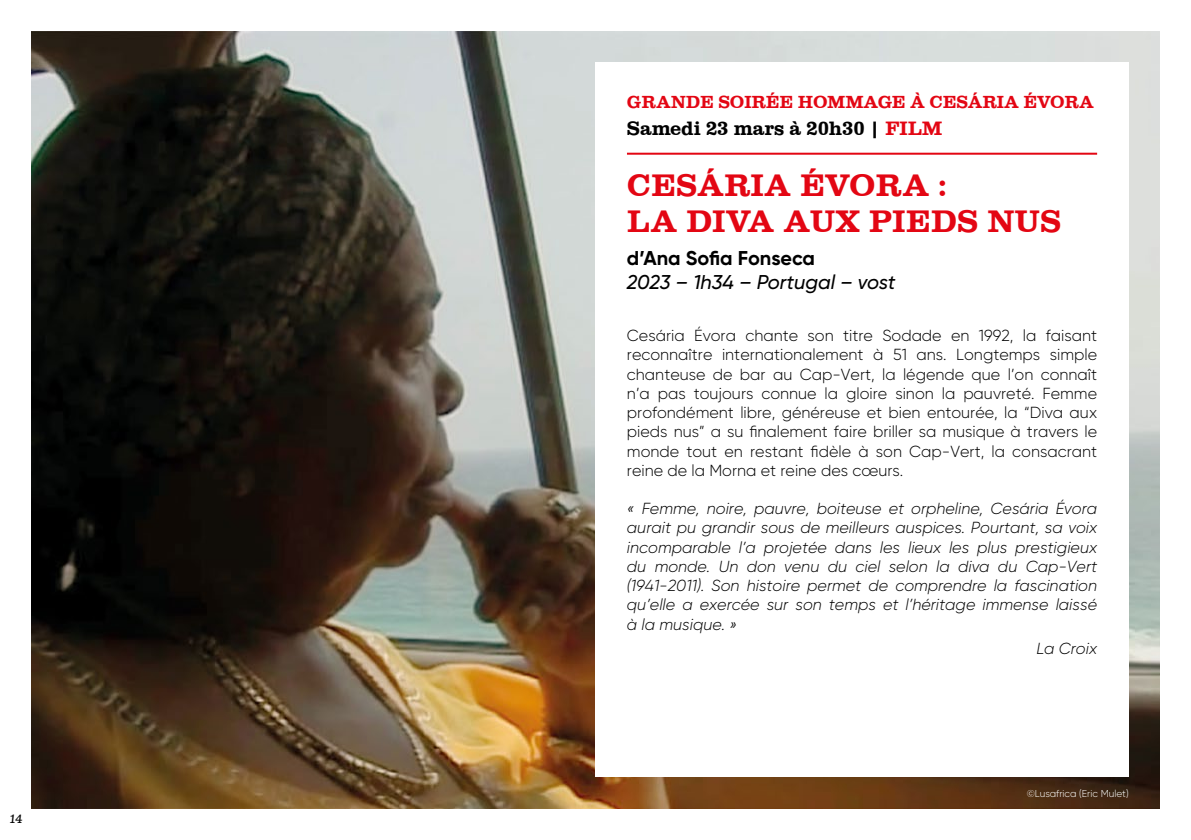
<style>
.page{position:relative;width:1191px;height:840px;background:#fff}
.page>*{position:absolute;margin:0;border:0;box-sizing:border-box;transform-origin:0 0}
.t1{font:32px/36px "Clarendon";color:#e30613}
.t2{font:italic 500 20px "Gilroy";color:#000}
.t3{font:20px "Clarendon";letter-spacing:-.01em;color:#000}
.t4{font:700 20px "Gilroy";color:#000}
.t5{font:18px "Clarendon";letter-spacing:-.01em;color:#e30613}
.t6{font:300 16px/19.2px "Gilroy";color:#000;text-align:justify}
.t7{font:italic 300 16px/19.2px "Gilroy";color:#000;text-align:justify}
.t8{font:12px "Clarendon Text Pro";color:#000}
.t9{font:300 10px "Gilroy";color:#fff}
.s1{color:#e30613}
</style>
<div class="page">
<img style="left:31px;top:31px;width:1128px;height:777px">
<div style="left:595px;top:62px;width:533px;height:715px;background:#fff"></div>
<hr style="left:627px;top:153px;width:470px;height:2px;background:#e30613">
<p class="t8" style="left:10px;top:810px;width:16px">14</p>
<p class="t5" style="left:627px;top:92px;width:468px">GRANDE SOIRÉE HOMMAGE À CESÁRIA ÉVORA</p>
<p class="t3" style="left:627px;top:117px;width:317px">Samedi 23 mars à 20h30 | <span class="s1">FILM</span></p>
<h1 class="t1" style="left:627px;top:167px;width:435px">CESÁRIA ÉVORA :<br>LA DIVA AUX PIEDS NUS</h1>
<p class="t4" style="left:627px;top:245px;width:189px">d’Ana Sofia Fonseca</p>
<p class="t2" style="left:627px;top:269px;width:270px">2023 – 1h34 – Portugal – vost</p>
<p class="t6" style="left:627px;top:325px;width:472px">Cesária Évora chante son titre Sodade en 1992, la faisant reconnaître internationalement à 51 ans. Longtemps simple chanteuse de bar au Cap-Vert, la légende que l’on connaît n’a pas toujours connue la gloire sinon la pauvreté. Femme profondément libre, généreuse et bien entourée, la “Diva aux pieds nus” a su finalement faire briller sa musique à travers le monde tout en restant fidèle à son Cap-Vert, la consacrant reine de la Morna et reine des cœurs.</p>
<p class="t7" style="left:627px;top:498px;width:472px">« Femme, noire, pauvre, boiteuse et orpheline, Cesária Évora aurait pu grandir sous de meilleurs auspices. Pourtant, sa voix incomparable l’a projetée dans les lieux les plus prestigieux du monde. Un don venu du ciel selon la diva du Cap-Vert (1941-2011). Son histoire permet de comprendre la fascination qu’elle a exercée sur son temps et l’héritage immense laissé à la musique. »</p>
<p class="t7" style="left:1036px;top:637px;width:62px">La Croix</p>
<p class="t9" style="left:1026px;top:787px;width:103px">©Lusafrica (Eric Mulet)</p>
</div>
